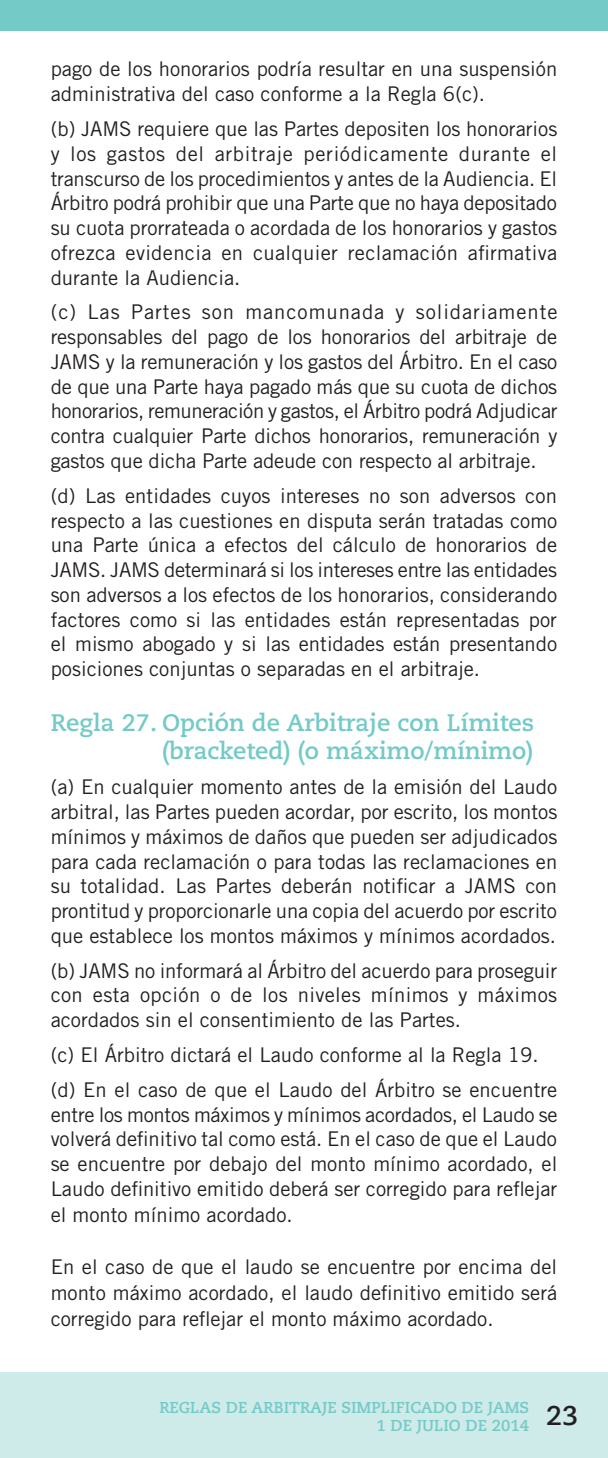
<style>
.page{position:relative;width:608px;height:1458px;background:#fff}
.page>*{position:absolute;margin:0;border:0;box-sizing:border-box;transform-origin:0 0}
.JAMS_Numbered_Heads{font:700 23.85px "Caecilia";color:#73cac7}
.JAMS_Rules_body_copy{font:20.25px/24.8px "Trade Gothic";color:#231f20;text-align:justify}
.t1{font:700 15.75px/18px "Caecilia";color:#73cac7}
</style>
<div class="page">
<div style="left:0;top:1373px;width:608px;height:85px;background:#ceeae9"></div>
<div style="left:0;top:0;width:608px;height:30px;background:#73cac7"></div>
<p class="JAMS_Rules_body_copy" style="left:51px;top:57px;width:508px">pago de los honorarios podría resultar en una suspensión administrativa del caso conforme a la Regla 6(c).</p>
<p class="JAMS_Rules_body_copy" style="left:51px;top:116px;width:508px">(b) JAMS requiere que las Partes depositen los honorarios y los gastos del arbitraje periódicamente durante el transcurso de los procedimientos y antes de la Audiencia. El Árbitro podrá prohibir que una Parte que no haya depositado su cuota prorrateada o acordada de los honorarios y gastos ofrezca evidencia en cualquier reclamación afirmativa durante la Audiencia.</p>
<p class="JAMS_Rules_body_copy" style="left:51px;top:300px;width:508px">(c) Las Partes son mancomunada y solidariamente responsables del pago de los honorarios del arbitraje de JAMS y la remuneración y los gastos del Árbitro. En el caso de que una Parte haya pagado más que su cuota de dichos honorarios, remuneración y gastos, el Árbitro podrá Adjudicar contra cualquier Parte dichos honorarios, remuneración y gastos que dicha Parte adeude con respecto al arbitraje.</p>
<p class="JAMS_Rules_body_copy" style="left:51px;top:483px;width:508px">(d) Las entidades cuyos intereses no son adversos con respecto a las cuestiones en disputa serán tratadas como una Parte única a efectos del cálculo de honorarios de JAMS. JAMS determinará si los intereses entre las entidades son adversos a los efectos de los honorarios, considerando factores como si las entidades están representadas por el mismo abogado y si las entidades están presentando posiciones conjuntas o separadas en el arbitraje.</p>
<p class="JAMS_Numbered_Heads" style="left:51px;top:708px;width:485px">Regla 27. Opción de Arbitraje con Límites</p>
<p class="JAMS_Numbered_Heads" style="left:162px;top:737px;width:372px">(bracketed) (o máximo/mínimo)</p>
<p class="JAMS_Rules_body_copy" style="left:51px;top:774px;width:508px">(a) En cualquier momento antes de la emisión del Laudo arbitral, las Partes pueden acordar, por escrito, los montos mínimos y máximos de daños que pueden ser adjudicados para cada reclamación o para todas las reclamaciones en su totalidad. Las Partes deberán notificar a JAMS con prontitud y proporcionarle una copia del acuerdo por escrito que establece los montos máximos y mínimos acordados.</p>
<p class="JAMS_Rules_body_copy" style="left:51px;top:958px;width:508px">(b) JAMS no informará al Árbitro del acuerdo para proseguir con esta opción o de los niveles mínimos y máximos acordados sin el consentimiento de las Partes.</p>
<p class="JAMS_Rules_body_copy" style="left:51px;top:1042px;width:485px">(c) El Árbitro dictará el Laudo conforme al la Regla 19.</p>
<p class="JAMS_Rules_body_copy" style="left:51px;top:1077px;width:508px">(d) En el caso de que el Laudo del Árbitro se encuentre entre los montos máximos y mínimos acordados, el Laudo se volverá definitivo tal como está. En el caso de que el Laudo se encuentre por debajo del monto mínimo acordado, el Laudo definitivo emitido deberá ser corregido para reflejar el monto mínimo acordado.</p>
<p class="JAMS_Rules_body_copy" style="left:51px;top:1254px;width:508px;line-height:26.1px">En el caso de que el laudo se encuentre por encima del monto máximo acordado, el laudo definitivo emitido será corregido para reflejar el monto máximo acordado.</p>
<p class="t1" style="left:376px;top:1399px;width:203px;text-indent:-217px">REGLAS DE ARBITRAJE SIMPLIFICADO DE JAMS<br>1 DE JULIO DE 2014 <sup>23</sup></p>
</div>
